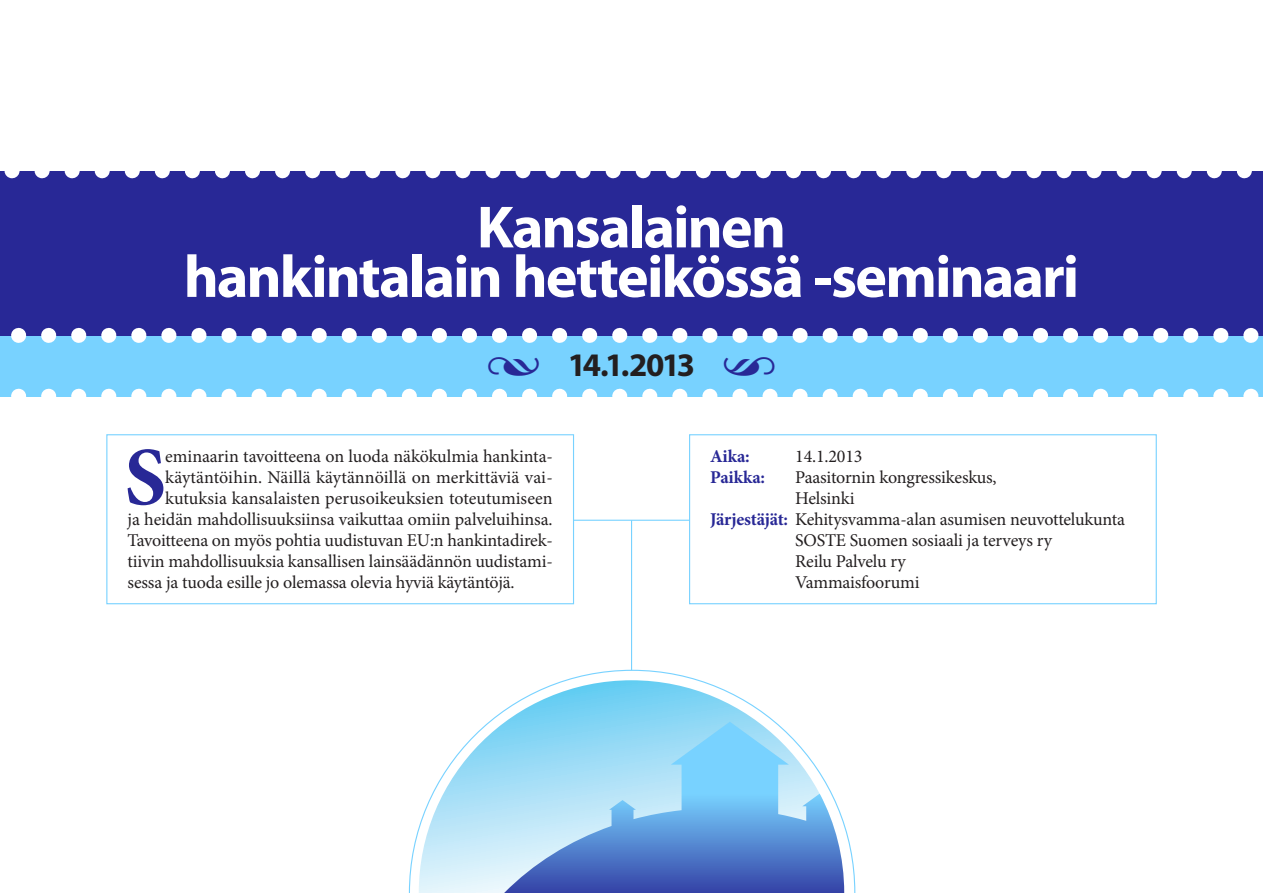
<style>
.page{position:relative;width:1263px;height:893px;background:#fff}
.page>*{position:absolute;margin:0;border:0;box-sizing:border-box;transform-origin:0 0}
.ingressi_anfangilla{font:700 82.65px "Minion Pro";color:#282896}
.otsikko_1{font:700 60px/49.5px "Myriad Pro";letter-spacing:-.03em;color:#fff;text-align:center}
.alaotsikko{font:700 33px "Myriad Pro";letter-spacing:-.085em;color:#231f20}
.koriste{font:300 33px "The Sans Os F";color:#282896}
.ingressi_anfangilla-2{font:18px "Minion Pro";letter-spacing:-.005em;color:#231f20}
.ingressi{font:18px/21px "Minion Pro";letter-spacing:-.01em;color:#231f20}
.ingressi-2{font:700 18px "Minion Pro";color:#282896}
.s1{font-weight:700;color:#282896}
</style>
<div class="page">
<div style="left:0;top:321px;width:1263px;height:75px;background:#78d2ff"></div>
<svg style="left:0;top:389px;width:1263px;height:8px"></svg>
<div style="left:0;top:171px;width:1263px;height:164px;background:#282896"></div>
<svg style="left:0;top:327px;width:1263px;height:16px"></svg>
<svg style="left:4px;top:171px;width:1248px;height:7px"></svg>
<hr style="left:631px;top:520px;width:1px;height:150px;background:#78d2ff">
<hr style="left:573px;top:520px;width:117px;height:1px;background:#78d2ff">
<svg style="left:409px;top:670px;width:446px;height:223px"></svg>
<div style="left:106px;top:434px;width:468px;height:170px;border:1px solid #78d2ff"></div>
<div style="left:689px;top:434px;width:468px;height:170px;border:1px solid #78d2ff"></div>
<p class="otsikko_1" style="left:184px;top:200px;width:897px">Kansalainen<br>hankintalain hetteikössä -seminaari</p>
<p class="koriste" style="left:485px;top:343px;width:61px">•</p>
<p class="alaotsikko" style="left:568px;top:343px;width:129px">14.1.2013</p>
<p class="ingressi_anfangilla" style="left:124px;top:419px;width:43px">S</p>
<p class="ingressi_anfangilla-2" style="left:165px;top:444px;width:389px">eminaarin tavoitteena on luoda näkökulmia hankinta-</p>
<p class="ingressi_anfangilla-2" style="left:165px;top:465px;width:389px">käytäntöihin. Näillä käytännöillä on merkittäviä vai-</p>
<p class="ingressi_anfangilla-2" style="left:165px;top:486px;width:389px">kutuksia kansalaisten perusoikeuksien toteutumiseen</p>
<p class="ingressi_anfangilla-2" style="left:128px;top:507px;width:426px">ja heidän mahdollisuuksiinsa vaikuttaa omiin palveluihinsa.</p>
<p class="ingressi_anfangilla-2" style="left:128px;top:528px;width:427px">Tavoitteena on myös pohtia uudistuvan EU:n hankintadirek-</p>
<p class="ingressi_anfangilla-2" style="left:128px;top:549px;width:427px">tiivin mahdollisuuksia kansallisen lainsäädännön uudistami-</p>
<p class="ingressi_anfangilla-2" style="left:128px;top:570px;width:389px">sessa ja tuoda esille jo olemassa olevia hyviä käytäntöjä.</p>
<p class="ingressi-2" style="left:710px;top:444px;width:41px">Aika:</p>
<p class="ingressi" style="left:795px;top:446px;width:69px">14.1.2013</p>
<p class="ingressi-2" style="left:710px;top:465px;width:57px">Paikka:</p>
<p class="ingressi" style="left:795px;top:467px;width:203px">Paasitornin kongressikeskus,<br>Helsinki</p>
<p class="ingressi" style="left:795px;top:509px;width:331px;text-indent:-85px"><span class="s1">Järjestäjät:</span> Kehitysvamma-alan asumisen neuvottelukunta<br>SOSTE Suomen sosiaali ja terveys ry<br>Reilu Palvelu ry<br>Vammaisfoorumi</p>
</div>
